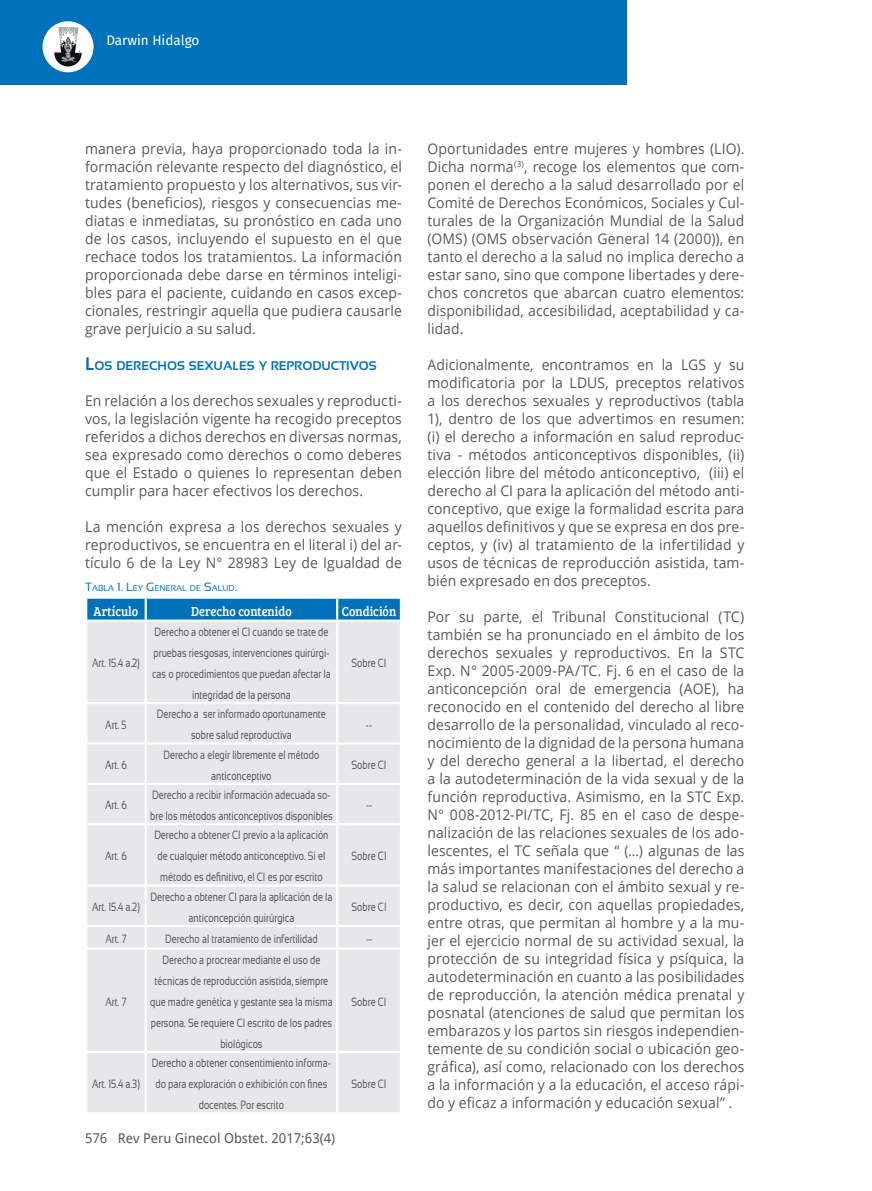
<style>
.page{position:relative;width:872px;height:1191px;background:#fff}
.page>*{position:absolute;margin:0;border:0;box-sizing:border-box;transform-origin:0 0}
.t1{font:14.7px/18px "Open Sans";letter-spacing:.005em;color:#57585a;text-align:justify;scale:.95 1}
.t2{font:13.5px "Droid Sans";color:#57585a}
.t3{font:13.5px "Bree Serif";color:#fff;scale:.9 1}
.t4{font:13.5px "Fira Sans";color:#fff}
.t5{font:700 12.6px "Sansation";color:#0072bc}
.t6{font:12px/21px "Sansation";color:#57585a;text-align:center;scale:.75 1}
.t7{font:8.4px "Sansation";color:#0072bc}
.s1{font-size:18px}
.s2{font-size:12px}
</style>
<div class="page">
<div style="left:0;top:0;width:626px;height:85px;background:#0072bc"></div>
<div style="left:43px;top:21px;width:51px;height:51px;background:#fff;border-radius:50%"></div>
<svg style="left:54px;top:27px;width:28px;height:40px"></svg>
<div style="left:87px;top:599px;width:313px;height:20px;background:#0072bc"></div>
<div style="left:87px;top:622px;width:313px;height:490px;background:#e6e7e9"></div>
<hr style="left:145px;top:599px;width:2px;height:20px;background:#fff">
<hr style="left:336px;top:599px;width:2px;height:20px;background:#fff">
<hr style="left:145px;top:622px;width:2px;height:80px;background:#fff">
<hr style="left:336px;top:622px;width:2px;height:80px;background:#fff">
<hr style="left:85px;top:702px;width:61px;height:2px;background:#fff">
<hr style="left:146px;top:702px;width:191px;height:2px;background:#fff">
<hr style="left:145px;top:704px;width:2px;height:38px;background:#fff">
<hr style="left:337px;top:702px;width:65px;height:2px;background:#fff">
<hr style="left:336px;top:704px;width:2px;height:38px;background:#fff">
<hr style="left:85px;top:742px;width:61px;height:2px;background:#fff">
<hr style="left:146px;top:742px;width:191px;height:2px;background:#fff">
<hr style="left:145px;top:744px;width:2px;height:38px;background:#fff">
<hr style="left:337px;top:742px;width:65px;height:2px;background:#fff">
<hr style="left:336px;top:744px;width:2px;height:38px;background:#fff">
<hr style="left:85px;top:782px;width:61px;height:3px;background:#fff">
<hr style="left:146px;top:782px;width:191px;height:3px;background:#fff">
<hr style="left:145px;top:785px;width:2px;height:38px;background:#fff">
<hr style="left:337px;top:782px;width:65px;height:3px;background:#fff">
<hr style="left:336px;top:785px;width:2px;height:38px;background:#fff">
<hr style="left:85px;top:823px;width:61px;height:2px;background:#fff">
<hr style="left:146px;top:823px;width:191px;height:2px;background:#fff">
<hr style="left:145px;top:825px;width:2px;height:59px;background:#fff">
<hr style="left:337px;top:823px;width:65px;height:2px;background:#fff">
<hr style="left:336px;top:825px;width:2px;height:59px;background:#fff">
<hr style="left:85px;top:884px;width:61px;height:2px;background:#fff">
<hr style="left:146px;top:884px;width:191px;height:2px;background:#fff">
<hr style="left:145px;top:886px;width:2px;height:39px;background:#fff">
<hr style="left:337px;top:884px;width:65px;height:2px;background:#fff">
<hr style="left:336px;top:886px;width:2px;height:39px;background:#fff">
<hr style="left:85px;top:925px;width:61px;height:2px;background:#fff">
<hr style="left:146px;top:925px;width:191px;height:2px;background:#fff">
<hr style="left:145px;top:927px;width:2px;height:20px;background:#fff">
<hr style="left:337px;top:925px;width:65px;height:2px;background:#fff">
<hr style="left:336px;top:927px;width:2px;height:20px;background:#fff">
<hr style="left:85px;top:947px;width:61px;height:2px;background:#fff">
<hr style="left:146px;top:947px;width:191px;height:2px;background:#fff">
<hr style="left:145px;top:949px;width:2px;height:101px;background:#fff">
<hr style="left:337px;top:947px;width:65px;height:2px;background:#fff">
<hr style="left:336px;top:949px;width:2px;height:101px;background:#fff">
<hr style="left:85px;top:1050px;width:61px;height:3px;background:#fff">
<hr style="left:146px;top:1050px;width:191px;height:3px;background:#fff">
<hr style="left:145px;top:1053px;width:2px;height:59px;background:#fff">
<hr style="left:337px;top:1050px;width:65px;height:3px;background:#fff">
<hr style="left:336px;top:1053px;width:2px;height:59px;background:#fff">
<p class="t4" style="left:106px;top:30px;width:95px">Darwin Hidalgo</p>
<p class="t1" style="left:85px;top:139px;width:335px">manera previa, haya proporcionado toda la in&shy;formación relevante respecto del diagnóstico, el tratamiento propuesto y los alternativos, sus vir&shy;tudes (beneficios), riesgos y consecuencias me&shy;diatas e inmediatas, su pronóstico en cada uno de los casos, incluyendo el supuesto en el que rechace todos los tratamientos. La información proporcionada debe darse en términos inteligi&shy;bles para el paciente, cuidando en casos excep&shy;cionales, restringir aquella que pudiera causarle grave perjuicio a su salud.</p>
<p class="t5" style="left:85px;top:359px;width:293px"><span class="s1">L</span> OS DERECHOS SEXUALES Y REPRODUCTIVOS</p>
<p class="t1" style="left:85px;top:391px;width:335px">En relación a los derechos sexuales y reproducti&shy;vos, la legislación vigente ha recogido preceptos referidos a dichos derechos en diversas normas, sea expresado como derechos o como deberes que el Estado o quienes lo representan deben cumplir para hacer efectivos los derechos.</p>
<p class="t1" style="left:85px;top:517px;width:335px">La mención expresa a los derechos sexuales y reproductivos, se encuentra en el literal i) del ar&shy;tículo 6 de la Ley N° 28983 Ley de Igualdad de</p>
<p class="t7" style="left:85px;top:583px;width:153px"><span class="s2">T</span>ABLA <span class="s2">1. L</span>EY <span class="s2">G</span>ENERAL DE <span class="s2">S</span>ALUD<span class="s2">.</span></p>
<p class="t3" style="left:94px;top:602px;width:51px">Artículo</p>
<p class="t3" style="left:191px;top:602px;width:113px">Derecho contenido</p>
<p class="t3" style="left:342px;top:602px;width:62px">Condición</p>
<p class="t6" style="left:92px;top:652px;width:65px">Art. 15.4 a.2)</p>
<p class="t6" style="left:152px;top:621px;width:240px">Derecho a obtener el CI cuando se trate de pruebas riesgosas, intervenciones quirúrgi&shy;cas o procedimientos que puedan afectar la integridad de la persona</p>
<p class="t6" style="left:105px;top:714px;width:30px">Art. 5</p>
<p class="t6" style="left:157px;top:703px;width:227px">Derecho a ser informado oportunamente sobre salud reproductiva</p>
<p class="t6" style="left:351px;top:652px;width:48px">Sobre CI</p>
<p class="t6" style="left:366px;top:714px;width:10px">--</p>
<p class="t6" style="left:105px;top:754px;width:31px">Art. 6</p>
<p class="t6" style="left:163px;top:744px;width:209px">Derecho a elegir libremente el método anticonceptivo</p>
<p class="t6" style="left:351px;top:754px;width:48px">Sobre CI</p>
<p class="t6" style="left:105px;top:795px;width:31px">Art. 6</p>
<p class="t6" style="left:150px;top:784px;width:245px;text-align:left">Derecho a recibir información adecuada so&shy;bre los métodos anticonceptivos disponibles</p>
<p class="t6" style="left:366px;top:795px;width:10px">--</p>
<p class="t6" style="left:105px;top:845px;width:31px">Art. 6</p>
<p class="t6" style="left:154px;top:824px;width:234px;text-align:left">Derecho a obtener CI previo a la aplicación de cualquier método anticonceptivo. Si el método es definitivo, el CI es por escrito</p>
<p class="t6" style="left:351px;top:845px;width:48px">Sobre CI</p>
<p class="t6" style="left:92px;top:896px;width:65px">Art. 15.4 a.2)</p>
<p class="t6" style="left:150px;top:886px;width:244px">Derecho a obtener CI para la aplicación de la anticoncepción quirúrgica</p>
<p class="t6" style="left:351px;top:896px;width:48px">Sobre CI</p>
<p class="t6" style="left:105px;top:928px;width:30px">Art. 7</p>
<p class="t6" style="left:165px;top:928px;width:205px">Derecho al tratamiento de infertilidad</p>
<p class="t6" style="left:366px;top:928px;width:10px">--</p>
<p class="t6" style="left:105px;top:991px;width:30px">Art. 7</p>
<p class="t6" style="left:92px;top:1073px;width:65px">Art. 15.4 a.3)</p>
<p class="t6" style="left:150px;top:949px;width:245px">Derecho a procrear mediante el uso de técnicas de reproducción asistida, siempre que madre genética y gestante sea la misma persona. Se requiere CI escrito de los padres biológicos</p>
<p class="t6" style="left:152px;top:1052px;width:240px">Derecho a obtener consentimiento informa&shy;do para exploración o exhibición con fines docentes. Por escrito</p>
<p class="t2" style="left:85px;top:1128px;width:252px">576 Rev Peru Ginecol Obstet. 2017;63(4)</p>
<p class="t6" style="left:351px;top:991px;width:48px">Sobre CI</p>
<p class="t6" style="left:351px;top:1073px;width:48px">Sobre CI</p>
<p class="t1" style="left:427px;top:139px;width:335px">Oportunidades entre mujeres y hombres (LIO).<br>Dicha norma<sup>(3)</sup>, recoge los elementos que com&shy;ponen el derecho a la salud desarrollado por el Comité de Derechos Económicos, Sociales y Cul&shy;turales de la Organización Mundial de la Salud (OMS) (OMS observación General 14 (2000)), en tanto el derecho a la salud no implica derecho a estar sano, sino que compone libertades y dere&shy;chos concretos que abarcan cuatro elementos: disponibilidad, accesibilidad, aceptabilidad y ca&shy;lidad.</p>
<p class="t1" style="left:427px;top:355px;width:335px">Adicionalmente, encontramos en la LGS y su modificatoria por la LDUS, preceptos relativos a los derechos sexuales y reproductivos (tabla 1), dentro de los que advertimos en resumen: (i) el derecho a información en salud reproduc&shy;tiva - métodos anticonceptivos disponibles, (ii) elección libre del método anticonceptivo, (iii) el derecho al CI para la aplicación del método anti&shy;conceptivo, que exige la formalidad escrita para aquellos definitivos y que se expresa en dos pre&shy;ceptos, y (iv) al tratamiento de la infertilidad y usos de técnicas de reproducción asistida, tam&shy;bién expresado en dos preceptos.</p>
<p class="t1" style="left:427px;top:607px;width:335px">Por su parte, el Tribunal Constitucional (TC) también se ha pronunciado en el ámbito de los derechos sexuales y reproductivos. En la STC Exp. N° 2005-2009-PA/TC. Fj. 6 en el caso de la anticoncepción oral de emergencia (AOE), ha reconocido en el contenido del derecho al libre desarrollo de la personalidad, vinculado al reco&shy;nocimiento de la dignidad de la persona humana y del derecho general a la libertad, el derecho a la autodeterminación de la vida sexual y de la función reproductiva. Asimismo, en la STC Exp.<br>N° 008-2012-PI/TC, Fj. 85 en el caso de despe&shy;nalización de las relaciones sexuales de los ado&shy;lescentes, el TC señala que “ (…) algunas de las más importantes manifestaciones del derecho a la salud se relacionan con el ámbito sexual y re&shy;productivo, es decir, con aquellas propiedades, entre otras, que permitan al hombre y a la mu&shy;jer el ejercicio normal de su actividad sexual, la protección de su integridad física y psíquica, la autodeterminación en cuanto a las posibilidades de reproducción, la atención médica prenatal y posnatal (atenciones de salud que permitan los embarazos y los partos sin riesgos independien&shy;temente de su condición social o ubicación geo&shy;gráfica), así como, relacionado con los derechos a la información y a la educación, el acceso rápi&shy;do y eficaz a información y educación sexual” .</p>
</div>
